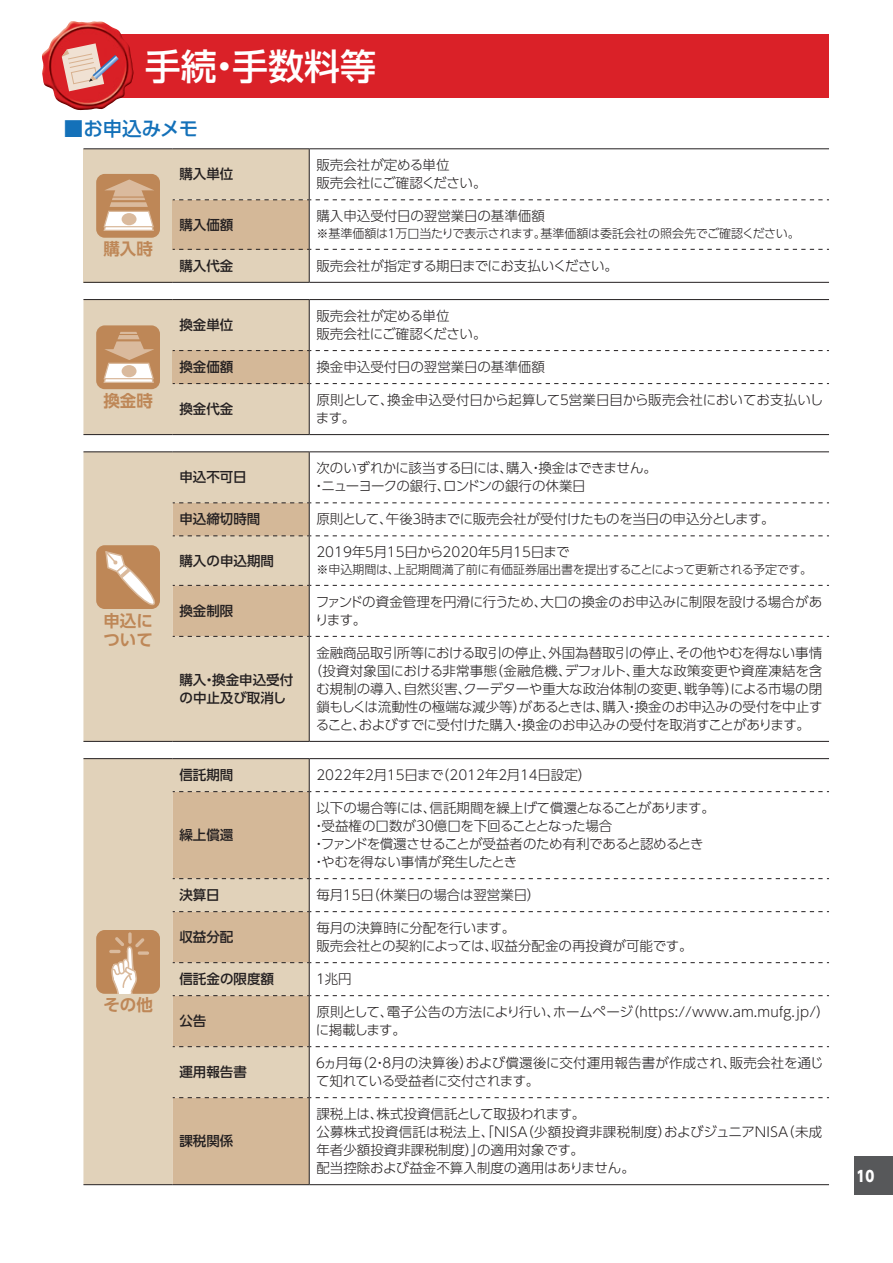
<style>
.page{position:relative;width:893px;height:1263px;background:#fff}
.page>*{position:absolute;margin:0;border:0;box-sizing:border-box;transform-origin:0 0}
.t1{font:500 36px "UD Shin Go Pro";color:#fff}
.t2{font:500 19.5px "UD Shin Go Pro";letter-spacing:-.005em;color:#1471b9}
.t3{font:700 16.5px/19.5px "UD Shin Go Pro De";color:#be8757}
.t4{font:800 15px "UD Shin Go Pro";color:#fff;scale:.9 1}
.t5{font:300 13.5px/18px "UD Shin Go Pro";letter-spacing:-.005em;color:#231f20}
.t6{font:500 13.5px/18px "UD Shin Go Pro";color:#231f20}
.t7{font:300 13.5px/18px "UD Shin Go Pro";letter-spacing:.015em;color:#231f20}
.t8{font:300 13.5px/18px "UD Shin Go Pro";letter-spacing:-.035em;color:#231f20}
.t9{font:300 13.5px "UD Shin Go Pro";letter-spacing:-.03em;color:#231f20}
.t10{font:300 12px "UD Shin Go Pro";letter-spacing:-.02em;color:#231f20}
</style>
<div class="page">
<div style="left:855px;top:1157px;width:38px;height:38px;background:#57585a"></div>
<div style="left:83px;top:149px;width:90px;height:133px;background:#e1d2ba"></div>
<hr style="left:83px;top:148px;width:90px;height:1px;background:#231f20">
<hr style="left:83px;top:282px;width:90px;height:1px;background:#231f20">
<hr style="left:173px;top:148px;width:136px;height:1px;background:#231f20">
<hr style="left:309px;top:148px;width:520px;height:1px;background:#231f20">
<hr style="left:173px;top:282px;width:136px;height:1px;background:#231f20">
<hr style="left:309px;top:282px;width:520px;height:1px;background:#231f20">
<svg style="left:173px;top:149px;width:656px;height:133px"></svg>
<div style="left:96px;top:174px;width:64px;height:64px;background:#be8757;border-radius:9px"></div>
<svg style="left:103px;top:179px;width:51px;height:52px"></svg>
<hr style="left:83px;top:299px;width:90px;height:1px;background:#231f20">
<hr style="left:173px;top:299px;width:136px;height:1px;background:#231f20">
<hr style="left:309px;top:299px;width:520px;height:1px;background:#231f20">
<svg style="left:83px;top:300px;width:746px;height:135px"></svg>
<div style="left:83px;top:452px;width:226px;height:289px;background:#e1d2ba"></div>
<hr style="left:83px;top:451px;width:90px;height:1px;background:#231f20">
<hr style="left:83px;top:741px;width:90px;height:1px;background:#231f20">
<hr style="left:173px;top:451px;width:136px;height:1px;background:#231f20">
<hr style="left:309px;top:451px;width:520px;height:1px;background:#231f20">
<hr style="left:309px;top:452px;width:1px;height:50px;background:#231f20">
<hr style="left:309px;top:637px;width:1px;height:104px;background:#231f20">
<hr style="left:173px;top:741px;width:136px;height:1px;background:#231f20">
<hr style="left:309px;top:741px;width:520px;height:1px;background:#231f20">
<svg style="left:173px;top:502px;width:656px;height:135px"></svg>
<div style="left:96px;top:545px;width:64px;height:64px;background:#be8757;border-radius:9px"></div>
<svg style="left:104px;top:550px;width:56px;height:63px"></svg>
<div style="left:83px;top:759px;width:226px;height:425px;background:#e1d2ba"></div>
<svg style="left:173px;top:792px;width:136px;height:392px;background:#d7bfa1"></svg>
<hr style="left:83px;top:758px;width:90px;height:1px;background:#231f20">
<hr style="left:173px;top:758px;width:136px;height:1px;background:#231f20">
<hr style="left:309px;top:758px;width:520px;height:1px;background:#231f20">
<hr style="left:309px;top:759px;width:1px;height:32px;background:#231f20">
<hr style="left:309px;top:792px;width:1px;height:86px;background:#231f20">
<hr style="left:309px;top:879px;width:1px;height:32px;background:#231f20">
<hr style="left:309px;top:912px;width:1px;height:50px;background:#231f20">
<hr style="left:309px;top:963px;width:1px;height:32px;background:#231f20">
<hr style="left:309px;top:996px;width:1px;height:50px;background:#231f20">
<hr style="left:309px;top:1047px;width:1px;height:50px;background:#231f20">
<hr style="left:309px;top:1098px;width:1px;height:86px;background:#231f20">
<svg style="left:173px;top:791px;width:656px;height:1px"></svg>
<svg style="left:173px;top:878px;width:656px;height:1px"></svg>
<svg style="left:173px;top:911px;width:656px;height:1px"></svg>
<svg style="left:173px;top:962px;width:656px;height:1px"></svg>
<svg style="left:173px;top:995px;width:656px;height:1px"></svg>
<svg style="left:173px;top:1046px;width:656px;height:1px"></svg>
<svg style="left:173px;top:1097px;width:656px;height:1px"></svg>
<hr style="left:83px;top:1184px;width:90px;height:1px;background:#231f20">
<hr style="left:173px;top:1184px;width:136px;height:1px;background:#231f20">
<hr style="left:309px;top:1184px;width:520px;height:1px;background:#231f20">
<div style="left:96px;top:930px;width:64px;height:64px;background:#be8757;border-radius:9px"></div>
<svg style="left:128px;top:932px;width:4px;height:12px"></svg>
<svg style="left:109px;top:937px;width:35px;height:57px"></svg>
<svg style="left:138px;top:951px;width:11px;height:4px"></svg>
<div style="left:83px;top:34px;width:740px;height:64px;background:#da2128"></div>
<hr style="left:825px;top:34px;width:4px;height:64px;background:#da2128">
<img style="left:42px;top:21px;width:92px;height:90px">
<svg style="left:62px;top:43px;width:57px;height:48px"></svg>
<h1 class="t1" style="left:145px;top:37px;width:233px">手続・手数料等</h1>
<h2 class="t2" style="left:64px;top:112px;width:136px">■お申込みメモ</h2>
<p class="t3" style="left:103px;top:239px;width:51px">購入時</p>
<p class="t3" style="left:103px;top:390px;width:51px">換金時</p>
<p class="t3" style="left:103px;top:610px;width:51px">申込について</p>
<p class="t3" style="left:103px;top:995px;width:51px">その他</p>
<p class="t6" style="left:179px;top:165px;width:55px">購入単位</p>
<p class="t5" style="left:316px;top:156px;width:172px">販売会社が定める単位<br>販売会社にご確認ください。</p>
<p class="t6" style="left:179px;top:215px;width:55px">購入価額</p>
<p class="t5" style="left:316px;top:207px;width:230px">購入申込受付日の翌営業日の基準価額</p>
<p class="t10" style="left:316px;top:224px;width:485px">※基準価額は１万口当たりで表示されます。基準価額は委託会社の照会先でご確認ください。</p>
<p class="t6" style="left:179px;top:256px;width:55px">購入代金</p>
<p class="t5" style="left:316px;top:256px;width:303px">販売会社が指定する期日までにお支払いください。</p>
<p class="t6" style="left:179px;top:316px;width:55px">換金単位</p>
<p class="t5" style="left:316px;top:307px;width:172px">販売会社が定める単位<br>販売会社にご確認ください。</p>
<p class="t6" style="left:179px;top:358px;width:55px">換金価額</p>
<p class="t5" style="left:316px;top:358px;width:230px">換金申込受付日の翌営業日の基準価額</p>
<p class="t6" style="left:179px;top:400px;width:55px">換金代金</p>
<p class="t5" style="left:316px;top:391px;width:509px">原則として、換金申込受付日から起算して５営業日目から販売会社においてお支払いします。</p>
<p class="t6" style="left:179px;top:468px;width:69px">申込不可日</p>
<p class="t8" style="left:312px;top:459px;width:346px;text-indent:4px">次のいずれかに該当する日には、購入・換金はできません。・ニューヨークの銀行、ロンドンの銀行の休業日</p>
<p class="t6" style="left:179px;top:510px;width:82px">申込締切時間</p>
<p class="t9" style="left:316px;top:508px;width:460px">原則として、午後３時までに販売会社が受付けたものを当日の申込分とします。</p>
<p class="t6" style="left:179px;top:551px;width:96px">購入の申込期間</p>
<p class="t5" style="left:316px;top:543px;width:255px">2019年５月15日から2020年５月15日まで</p>
<p class="t10" style="left:316px;top:560px;width:497px">※申込期間は、上記期間満了前に有価証券届出書を提出することによって更新される予定です。</p>
<p class="t6" style="left:179px;top:601px;width:55px">換金制限</p>
<p class="t5" style="left:315px;top:592px;width:509px">ファンドの資金管理を円滑に行うため、大口の換金のお申込みに制限を設ける場合があります。</p>
<p class="t6" style="left:179px;top:670px;width:115px">購入・換金申込受付の中止及び取消し</p>
<p class="t5" style="left:309px;top:643px;width:515px;text-align:center">金融商品取引所等における取引の停止、外国為替取引の停止、その他やむを得ない事情（投資対象国における非常事態（金融危機、デフォルト、重大な政策変更や資産凍結を含む規制の導入、自然災害、クーデターや重大な政治体制の変更、戦争等）による市場の閉鎖もしくは流動性の極端な減少等）があるときは、購入・換金のお申込みの受付を中止すること、およびすでに受付けた購入・換金のお申込みの受付を取消すことがあります。</p>
<p class="t6" style="left:179px;top:766px;width:55px">信託期間</p>
<p class="t5" style="left:316px;top:766px;width:276px">2022年２月15日まで（2012年２月14日設定）</p>
<p class="t6" style="left:179px;top:826px;width:55px">繰上償還</p>
<p class="t5" style="left:312px;top:799px;width:404px;text-indent:4px">以下の場合等には、信託期間を繰上げて償還となることがあります。・受益権の口数が30億口を下回ることとなった場合<br>・ファンドを償還させることが受益者のため有利であると認めるとき・やむを得ない事情が発生したとき</p>
<p class="t6" style="left:179px;top:886px;width:42px">決算日</p>
<p class="t5" style="left:316px;top:886px;width:226px">毎月15日（休業日の場合は翌営業日）</p>
<p class="t6" style="left:179px;top:928px;width:55px">収益分配</p>
<p class="t5" style="left:316px;top:919px;width:378px">毎月の決算時に分配を行います。<br>販売会社との契約によっては、収益分配金の再投資が可能です。</p>
<p class="t6" style="left:179px;top:970px;width:96px">信託金の限度額</p>
<p class="t5" style="left:314px;top:970px;width:39px">１兆円</p>
<p class="t6" style="left:179px;top:1012px;width:28px">公告</p>
<p class="t7" style="left:316px;top:1003px;width:515px">原則として、電子公告の方法により行い、ホームページ（https://www.am.mufg.jp/）に掲載します。</p>
<p class="t6" style="left:179px;top:1063px;width:69px">運用報告書</p>
<p class="t5" style="left:314px;top:1054px;width:511px">６ヵ月毎（２・８月の決算後）および償還後に交付運用報告書が作成され、販売会社を通じて知れている受益者に交付されます。</p>
<p class="t6" style="left:179px;top:1132px;width:55px">課税関係</p>
<p class="t5" style="left:316px;top:1104px;width:507px">課税上は、株式投資信託として取扱われます。<br>公募株式投資信託は税法上、「ＮＩＳＡ（少額投資非課税制度）およびジュニアＮＩＳＡ（未成年者少額投資非課税制度）」の適用対象です。<br>配当控除および益金不算入制度の適用はありません。</p>
<p class="t4" style="left:856px;top:1163px;width:21px">10</p>
</div>
